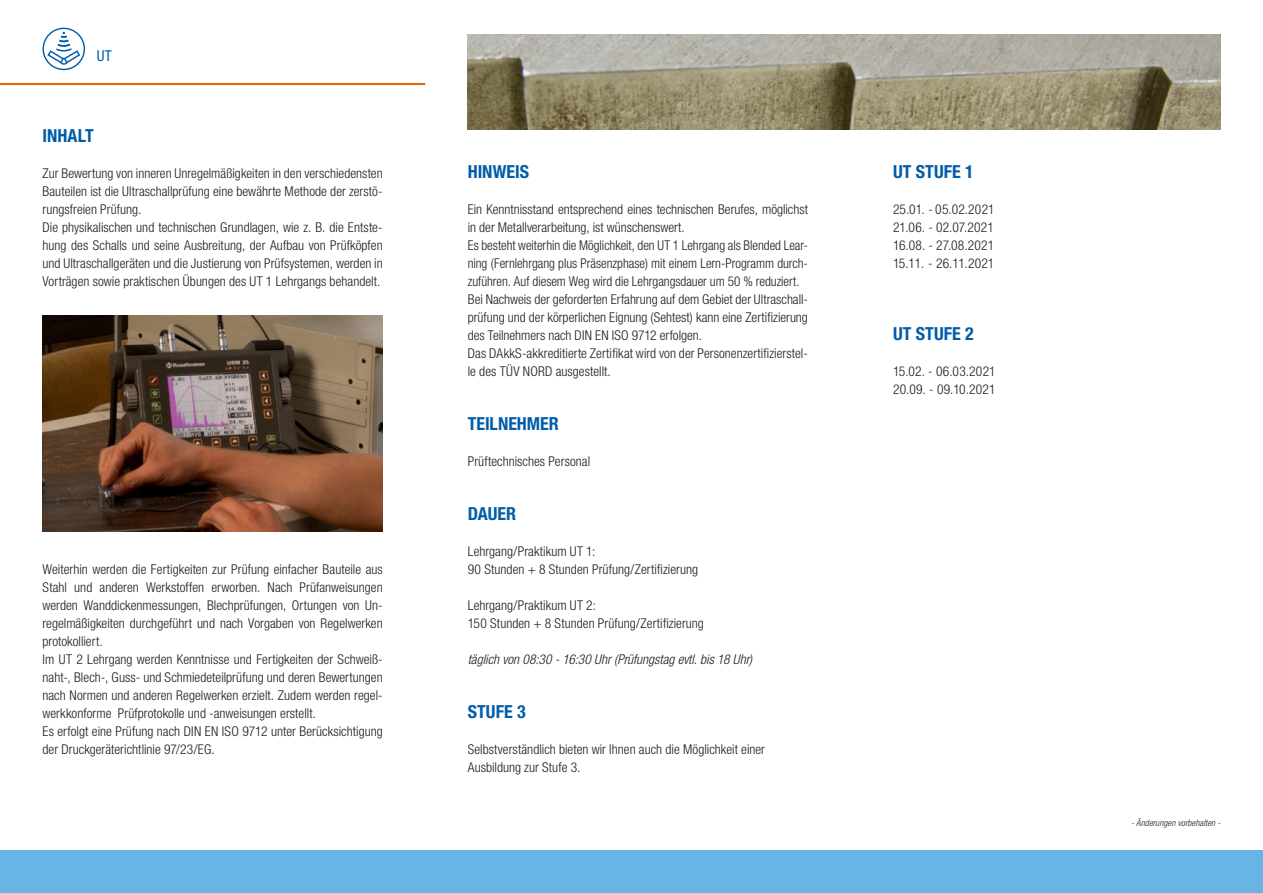
<style>
.page{position:relative;width:1263px;height:893px;background:#fff}
.page>*{position:absolute;margin:0;border:0;box-sizing:border-box;transform-origin:0 0}
.t1{font:700 condensed 18px "Helvetica Neue LT Std";letter-spacing:.005em;color:#005da9}
.t2{font:condensed 15px "Helvetica Neue LT Std";color:#005da9}
.t3{font:300 condensed 13.5px/18px "Helvetica Neue LT Std";letter-spacing:.005em;color:#1d1d1b}
.t4{font:italic 300 condensed 13.5px "Helvetica Neue LT Std";color:#1d1d1b}
.t5{font:italic 300 condensed 9px "Helvetica Neue LT Std";letter-spacing:.01em;color:#1d1d1b}
</style>
<div class="page">
<svg style="left:43px;top:28px;width:42px;height:42px"></svg>
<div style="left:0;top:850px;width:1263px;height:43px;background:#68b5e5"></div>
<hr style="left:0;top:83px;width:425px;height:2px;background:#ec6708">
<img style="left:43px;top:316px;width:340px;height:215px">
<img style="left:468px;top:34px;width:752px;height:96px">
<p class="t2" style="left:97px;top:47px;width:17px">UT</p>
<h1 class="t1" style="left:43px;top:125px;width:53px">INHALT</h1>
<p class="t3" style="left:43px;top:164px;width:342px">Zur Bewertung von inneren Unregelmäßigkeiten in den verschiedensten Bauteilen ist die Ultraschallprüfung eine bewährte Methode der zerstö&shy;rungsfreien Prüfung.<br>Die physikalischen und technischen Grundlagen, wie z. B. die Entste&shy;hung des Schalls und seine Ausbreitung, der Aufbau von Prüfköpfen und Ultraschallgeräten und die Justierung von Prüfsystemen, werden in Vorträgen sowie praktischen Übungen des UT 1 Lehrgangs behandelt.</p>
<p class="t3" style="left:43px;top:560px;width:342px">Weiterhin werden die Fertigkeiten zur Prüfung einfacher Bauteile aus Stahl und anderen Werkstoffen erworben. Nach Prüfanweisungen werden Wanddickenmessungen, Blechprüfungen, Ortungen von Un&shy;regelmäßigkeiten durchgeführt und nach Vorgaben von Regelwerken protokolliert.<br>Im UT 2 Lehrgang werden Kenntnisse und Fertigkeiten der Schweiß&shy;naht-, Blech-, Guss- und Schmiedeteilprüfung und deren Bewertungen nach Normen und anderen Regelwerken erzielt. Zudem werden regel&shy;werkkonforme Prüfprotokolle und -anweisungen erstellt.<br>Es erfolgt eine Prüfung nach DIN EN ISO 9712 unter Berücksichtigung der Druckgeräterichtlinie 97/23/EG.</p>
<h1 class="t1" style="left:468px;top:161px;width:63px">HINWEIS</h1>
<p class="t3" style="left:468px;top:200px;width:342px">Ein Kenntnisstand entsprechend eines technischen Berufes, möglichst in der Metallverarbeitung, ist wünschenswert.<br>Es besteht weiterhin die Möglichkeit, den UT 1 Lehrgang als Blended Lear&shy;ning (Fernlehrgang plus Präsenzphase) mit einem Lern-Programm durch&shy;zuführen. Auf diesem Weg wird die Lehrgangsdauer um 50 % reduziert.<br>Bei Nachweis der geforderten Erfahrung auf dem Gebiet der Ultraschall&shy;prüfung und der körperlichen Eignung (Sehtest) kann eine Zertifizierung des Teilnehmers nach DIN EN ISO 9712 erfolgen.<br>Das DAkkS-akkreditierte Zertifikat wird von der Personenzertifizierstel&shy;le des TÜV NORD ausgestellt.</p>
<h1 class="t1" style="left:468px;top:413px;width:93px">TEILNEHMER</h1>
<p class="t3" style="left:468px;top:452px;width:124px">Prüftechnisches Personal</p>
<h1 class="t1" style="left:468px;top:503px;width:50px">DAUER</h1>
<p class="t3" style="left:468px;top:542px;width:232px">Lehrgang/Praktikum UT 1:<br>90 Stunden + 8 Stunden Prüfung/Zertifizierung</p>
<p class="t3" style="left:468px;top:596px;width:238px">Lehrgang/Praktikum UT 2:<br>150 Stunden + 8 Stunden Prüfung/Zertifizierung</p>
<p class="t4" style="left:468px;top:652px;width:286px">täglich von 08:30 - 16:30 Uhr (Prüfungstag evtl. bis 18 Uhr)</p>
<h1 class="t1" style="left:468px;top:701px;width:59px">STUFE 3</h1>
<p class="t3" style="left:468px;top:740px;width:299px">Selbstverständlich bieten wir Ihnen auch die Möglichkeit einer<br>Ausbildung zur Stufe 3.</p>
<h1 class="t1" style="left:893px;top:161px;width:82px">UT STUFE 1</h1>
<p class="t3" style="left:893px;top:200px;width:103px;text-align:justify">25.01. - 05.02.2021<br>21.06. - 02.07.2021<br>16.08. - 27.08.2021<br>15.11. - 26.11.2021</p>
<h1 class="t1" style="left:893px;top:323px;width:82px">UT STUFE 2</h1>
<p class="t3" style="left:893px;top:362px;width:104px">15.02. - 06.03.2021<br>20.09. - 09.10.2021</p>
<p class="t5" style="left:1131px;top:818px;width:91px">- Änderungen vorbehalten -</p>
</div>
